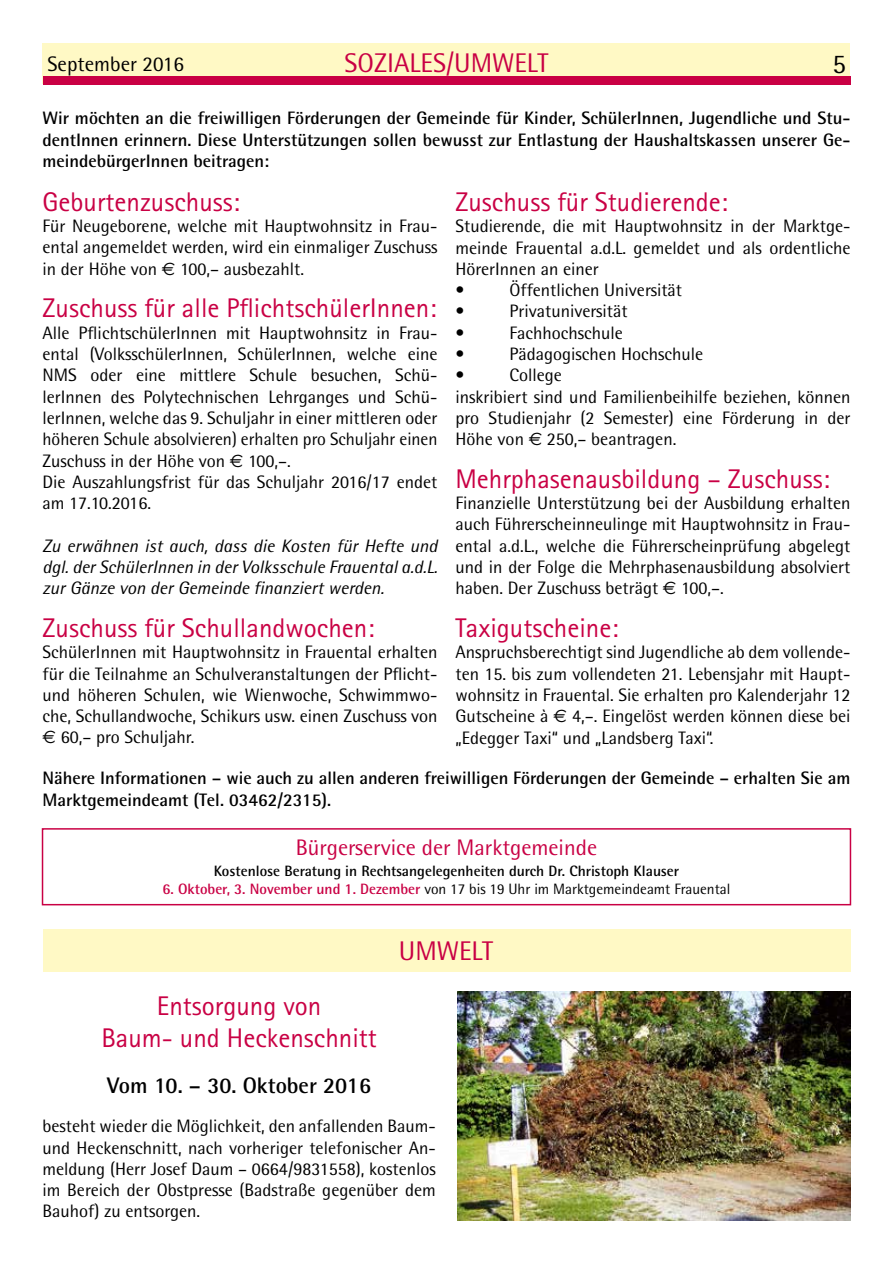
<style>
.page{position:relative;width:893px;height:1263px;background:#fff}
.page>*{position:absolute;margin:0;border:0;box-sizing:border-box;transform-origin:0 0}
.t1{font:27px/32.4px "Rotis Sans Serif";color:#c90044;text-align:center}
.t2{font:27px "Rotis Semi Sans";color:#c90044}
.t3{font:27px "Rotis Semi Sans";color:#000}
.t4{font:22.5px "Rotis Semi Sans";color:#c90044}
.t5{font:700 22.5px "Rotis Semi Sans";color:#000}
.t6{font:21px "Rotis Semi Sans";color:#000}
.t7{font:18px/21.3px "Rotis Semi Sans";color:#000;text-align:justify}
.t8{font:700 18px/21.6px "Rotis Semi Sans";color:#000;text-align:justify}
.t9{font:italic 18px/21.3px "Rotis Semi Sans";color:#000;text-align:justify}
.t10{font:15px "Rotis Semi Sans";color:#000}
.t11{font:700 15px "Rotis Semi Sans";color:#000}
.s1{font-family:"Euro Sans"}
.s2{font-weight:700;color:#c90044}
</style>
<div class="page">
<div style="left:43px;top:43px;width:807px;height:41px;background:#fff9c5"></div>
<div style="left:43px;top:77px;width:808px;height:8px;background:#c90044"></div>
<div style="left:43px;top:929px;width:807px;height:43px;background:#fff9c5"></div>
<img style="left:457px;top:991px;width:393px;height:229px">
<div style="left:42px;top:828px;width:809px;height:77px;border:2px solid #c90044"></div>
<p class="t6" style="left:48px;top:51px;width:138px">September 2016</p>
<h1 class="t2" style="left:344px;top:47px;width:205px">SOZIALES/UMWELT</h1>
<h1 class="t3" style="left:832px;top:48px;width:15px">5</h1>
<p class="t8" style="left:43px;top:107px;width:809px">Wir möchten an die freiwilligen Förderungen der Gemeinde für Kinder, SchülerInnen, Jugendliche und Stu&shy;dentInnen erinnern. Diese Unterstützungen sollen bewusst zur Entlastung der Haushaltskassen unserer Ge&shy;meindebürgerInnen beitragen:</p>
<h1 class="t1" style="left:43px;top:185px;width:199px">Geburtenzuschuss:</h1>
<p class="t7" style="left:43px;top:215px;width:396px">Für Neugeborene, welche mit Hauptwohnsitz in Frau&shy;ental angemeldet werden, wird ein einmaliger Zuschuss in der Höhe von <span class="s1">E</span> 100,– ausbezahlt.</p>
<h1 class="t1" style="left:43px;top:292px;width:395px">Zuschuss für alle PflichtschülerInnen:</h1>
<p class="t7" style="left:43px;top:322px;width:396px;text-align:left">Alle PflichtschülerInnen mit Hauptwohnsitz in Frau&shy;ental (VolksschülerInnen, SchülerInnen, welche eine NMS oder eine mittlere Schule besuchen, Schü&shy;lerInnen des Polytechnischen Lehrganges und Schü&shy;lerInnen, welche das 9. Schuljahr in einer mittleren oder höheren Schule absolvieren) erhalten pro Schuljahr einen Zuschuss in der Höhe von <span class="s1">E</span> 100,–.<br>Die Auszahlungsfrist für das Schuljahr 2016/17 endet am 17.10.2016.</p>
<p class="t9" style="left:43px;top:535px;width:396px">Zu erwähnen ist auch, dass die Kosten für Hefte und dgl. der SchülerInnen in der Volksschule Frauental a.d.L. zur Gänze von der Gemeinde finanziert werden.</p>
<h1 class="t1" style="left:43px;top:611px;width:333px">Zuschuss für Schullandwochen:</h1>
<p class="t7" style="left:43px;top:641px;width:396px">SchülerInnen mit Hauptwohnsitz in Frauental erhalten für die Teilnahme an Schulveranstaltungen der Pflicht&shy;und höheren Schulen, wie Wienwoche, Schwimmwo&shy;che, Schullandwoche, Schikurs usw. einen Zuschuss von <span class="s1">E</span> 60,– pro Schuljahr.</p>
<h1 class="t1" style="left:455px;top:185px;width:274px">Zuschuss für Studierende:</h1>
<p class="t7" style="left:455px;top:215px;width:396px;text-align:left">Studierende, die mit Hauptwohnsitz in der Marktge&shy;meinde Frauental a.d.L. gemeldet und als ordentliche<br>HörerInnen an einer<br>•</p>
<p class="t7" style="left:509px;top:279px;width:174px">Öffentlichen Universität</p>
<p class="t7" style="left:455px;top:301px;width:10px">•</p>
<p class="t7" style="left:509px;top:301px;width:120px">Privatuniversität</p>
<p class="t7" style="left:455px;top:322px;width:10px">•</p>
<p class="t7" style="left:509px;top:322px;width:115px">Fachhochschule</p>
<p class="t7" style="left:455px;top:343px;width:10px">•</p>
<p class="t7" style="left:509px;top:343px;width:195px">Pädagogischen Hochschule</p>
<p class="t7" style="left:455px;top:364px;width:10px">•</p>
<p class="t7" style="left:455px;top:364px;width:396px;text-align:left;text-indent:54px">College<br>inskribiert sind und Familienbeihilfe beziehen, können pro Studienjahr (2 Semester) eine Förderung in der Höhe von <span class="s1">E</span> 250,– beantragen.</p>
<h1 class="t1" style="left:455px;top:462px;width:376px">Mehrphasenausbildung – Zuschuss:</h1>
<p class="t7" style="left:455px;top:492px;width:396px">Finanzielle Unterstützung bei der Ausbildung erhalten auch Führerscheinneulinge mit Hauptwohnsitz in Frau&shy;ental a.d.L., welche die Führerscheinprüfung abgelegt und in der Folge die Mehrphasenausbildung absolviert haben. Der Zuschuss beträgt <span class="s1">E</span> 100,–.</p>
<h1 class="t1" style="left:455px;top:611px;width:164px">Taxigutscheine:</h1>
<p class="t7" style="left:455px;top:641px;width:396px">Anspruchsberechtigt sind Jugendliche ab dem vollende&shy;ten 15. bis zum vollendeten 21. Lebensjahr mit Haupt&shy;wohnsitz in Frauental. Sie erhalten pro Kalenderjahr 12<br>Gutscheine à <span class="s1">E</span> 4,–. Eingelöst werden können diese bei „Edegger Taxi“ und „Landsberg Taxi“.</p>
<p class="t8" style="left:43px;top:767px;width:809px">Nähere Informationen – wie auch zu allen anderen freiwilligen Förderungen der Gemeinde – erhalten Sie am<br>Marktgemeindeamt (Tel. 03462/2315).</p>
<p class="t4" style="left:296px;top:834px;width:303px">Bürgerservice der Marktgemeinde</p>
<p class="t11" style="left:214px;top:862px;width:467px">Kostenlose Beratung in Rechtsangelegenheiten durch Dr. Christoph Klauser</p>
<p class="t10" style="left:163px;top:880px;width:569px"><span class="s2">6. Oktober, 3. November und 1. Dezember</span> von 17 bis 19 Uhr im Marktgemeindeamt Frauental</p>
<h1 class="t2" style="left:399px;top:935px;width:96px">UMWELT</h1>
<h1 class="t1" style="left:101px;top:989px;width:277px">Entsorgung von<br>Baum- und Heckenschnitt</h1>
<p class="t5" style="left:107px;top:1071px;width:265px">Vom 10. – 30. Oktober 2016</p>
<p class="t7" style="left:43px;top:1115px;width:395px">besteht wieder die Möglichkeit, den anfallenden Baum&shy;und Heckenschnitt, nach vorheriger telefonischer An&shy;meldung (Herr Josef Daum – 0664/9831558), kostenlos im Bereich der Obstpresse (Badstraße gegenüber dem Bauhof) zu entsorgen.</p>
</div>
